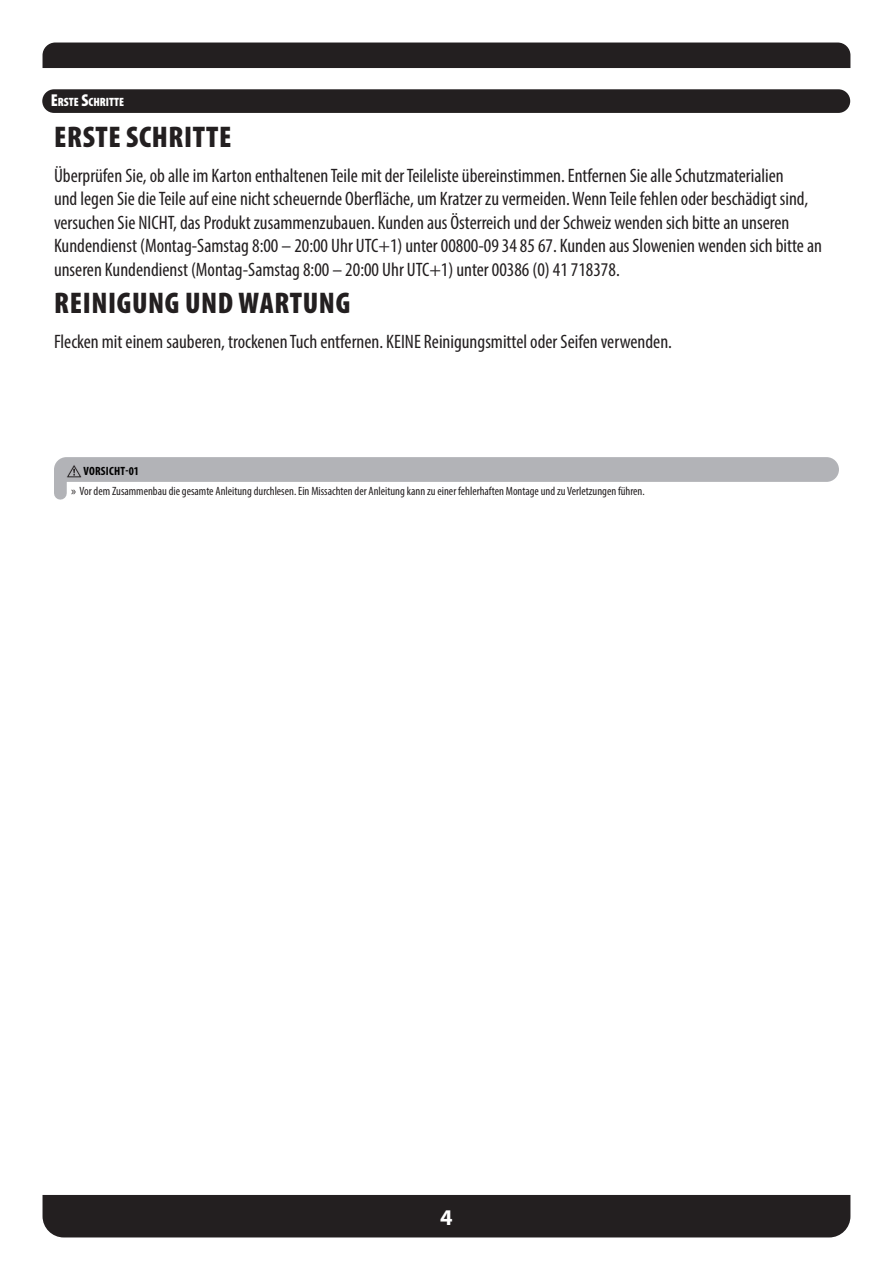
<style>
.page{position:relative;width:893px;height:1263px;background:#fff}
.page>*{position:absolute;margin:0;border:0;box-sizing:border-box;transform-origin:0 0}
.t1{font:900 condensed 30px "Myriad Pro";letter-spacing:.02em;color:#231f20}
.t2{font:700 22.5px "Myriad Pro";color:#fff}
.t3{font:condensed 19.5px/23.4px "Myriad Pro";color:#231f20}
.t4{font:900 condensed 12.15px "Myriad Pro";color:#fff}
.t5{font:condensed 12px/19.8px "Myriad Pro";color:#231f20}
.s1{font-size:17.25px}
.s2{font-weight:700;color:#000}
.s3{font-stretch:normal}
</style>
<div class="page">
<div style="left:43px;top:43px;width:807px;height:25px;background:#231f20"></div>
<div style="left:43px;top:1195px;width:807px;height:42px;background:#231f20"></div>
<div style="left:42px;top:89px;width:808px;height:24px;background:#231f20;border-radius:12px"></div>
<div style="left:54px;top:477px;width:13px;height:16px;background:#b2b3b7"></div>
<div style="left:54px;top:457px;width:785px;height:25px;background:#b2b3b7"></div>
<p class="t4" style="left:51px;top:95px;width:75px"><span class="s1">E</span>RSTE <span class="s1">S</span>CHRITTE</p>
<h1 class="t1" style="left:54px;top:118px;width:179px">ERSTE SCHRITTE</h1>
<p class="t3" style="left:54px;top:163px;width:769px">Überprüfen Sie, ob alle im Karton enthaltenen Teile mit der Teileliste übereinstimmen. Entfernen Sie alle Schutzmaterialien<br>und legen Sie die Teile auf eine nicht scheuernde Oberfläche, um Kratzer zu vermeiden. Wenn Teile fehlen oder beschädigt sind, versuchen Sie NICHT, das Produkt zusammenzubauen. Kunden aus Österreich und der Schweiz wenden sich bitte an unseren Kundendienst (Montag-Samstag 8:00 – 20:00 Uhr UTC+1) unter 00800-09 34 85 67. Kunden aus Slowenien wenden sich bitte an unseren Kundendienst (Montag-Samstag 8:00 – 20:00 Uhr UTC+1) unter 00386 (0) 41 718378.</p>
<h1 class="t1" style="left:54px;top:284px;width:298px">REINIGUNG UND WARTUNG</h1>
<p class="t3" style="left:54px;top:329px;width:619px">Flecken mit einem sauberen, trockenen Tuch entfernen. KEINE Reinigungsmittel oder Seifen verwenden.</p>
<p class="t5" style="left:71px;top:461px;width:575px;text-indent:12px"><span class="s2">VORSICHT-01<br></span><span class="s3">»</span> Vor dem Zusammenbau die gesamte Anleitung durchlesen. Ein Missachten der Anleitung kann zu einer fehlerhaften Montage und zu Verletzungen führen.</p>
<p class="t2" style="left:440px;top:1202px;width:14px">4</p>
</div>
